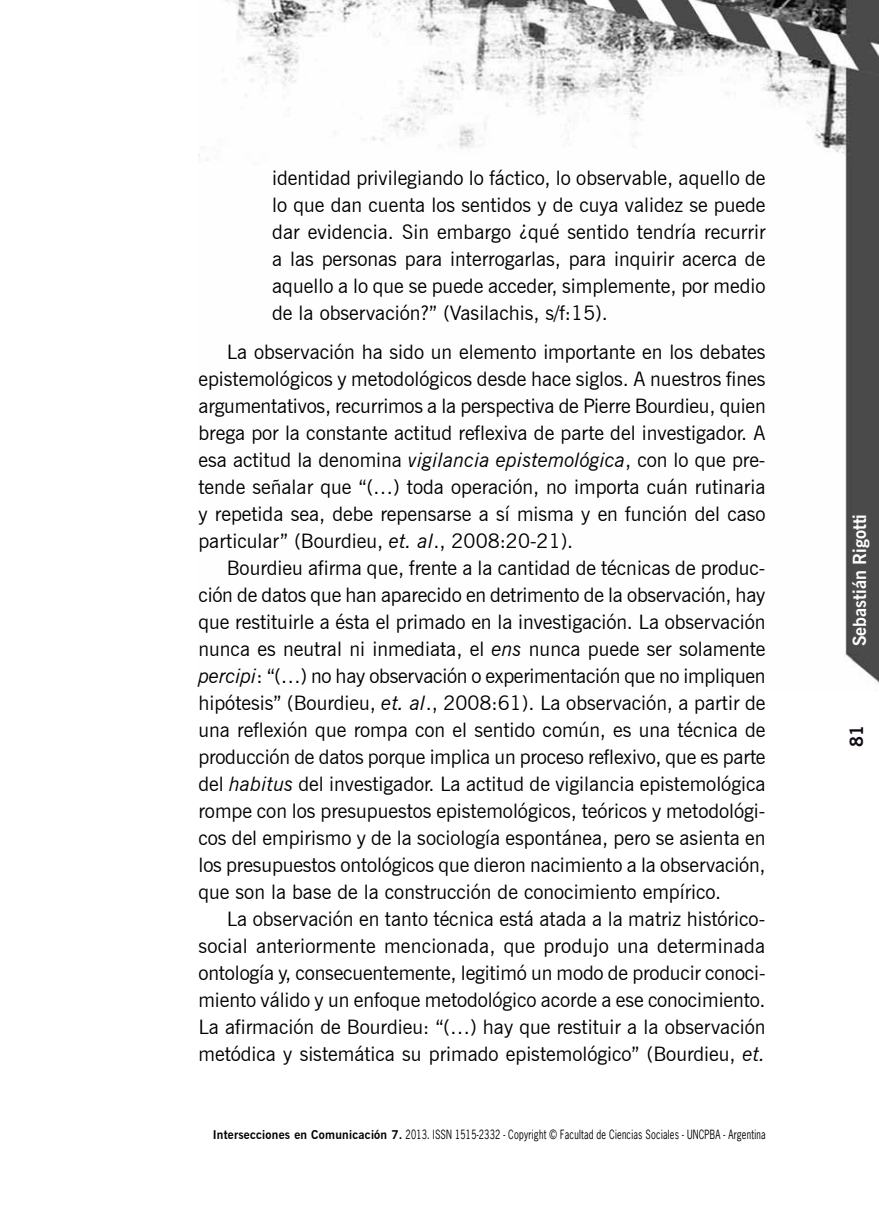
<style>
.page{position:relative;width:879px;height:1219px;background:#fff}
.page>*{position:absolute;margin:0;border:0;box-sizing:border-box;transform-origin:0 0}
.t1{font:20px/27px "News Gothic BT";color:#000;text-align:justify}
.t2{font:700 18px "News Gothic BT";color:#fff}
.t3{font:700 18px "News Gothic BT";color:#120b15}
.t4{font:12px "News Gothic Cn";letter-spacing:.02em;color:#000}
.s1{font-style:italic}
.s2{font-family:"News Gothic BT";font-weight:700}
</style>
<div class="page">
<img style="left:198px;top:0;width:681px;height:684px">
<p class="t1" style="left:272px;top:165px;width:495px">identidad privilegiando lo fáctico, lo observable, aquello de lo que dan cuenta los sentidos y de cuya validez se puede dar evidencia. Sin embargo ¿qué sentido tendría recurrir a las personas para interrogarlas, para inquirir acerca de aquello a lo que se puede acceder, simplemente, por medio de la observación?” (Vasilachis, s/f:15).</p>
<p class="t1" style="left:198px;top:338px;width:569px;text-indent:28px">La observación ha sido un elemento importante en los debates epistemológicos y metodológicos desde hace siglos. A nuestros fines argumentativos, recurrimos a la perspectiva de Pierre Bourdieu, quien brega por la constante actitud reflexiva de parte del investigador. A esa actitud la denomina <span class="s1">vigilancia epistemológica</span>, con lo que pre&shy;tende señalar que “(…) toda operación, no importa cuán rutinaria y repetida sea, debe repensarse a sí misma y en función del caso particular” (Bourdieu, <span class="s1">et. al</span>., 2008:20-21).</p>
<p class="t1" style="left:198px;top:554px;width:568px;text-indent:28px">Bourdieu afirma que, frente a la cantidad de técnicas de produc&shy;ción de datos que han aparecido en detrimento de la observación, hay que restituirle a ésta el primado en la investigación. La observación nunca es neutral ni inmediata, el <span class="s1">ens</span> nunca puede ser solamente <span class="s1">percipi</span>: “(…) no hay observación o experimentación que no impliquen hipótesis” (Bourdieu, <span class="s1">et. al</span>., 2008:61). La observación, a partir de una reflexión que rompa con el sentido común, es una técnica de producción de datos porque implica un proceso reflexivo, que es parte del <span class="s1">habitus</span> del investigador. La actitud de vigilancia epistemológica rompe con los presupuestos epistemológicos, teóricos y metodológi&shy;cos del empirismo y de la sociología espontánea, pero se asienta en los presupuestos ontológicos que dieron nacimiento a la observación, que son la base de la construcción de conocimiento empírico.</p>
<p class="t1" style="left:198px;top:905px;width:568px;text-indent:28px">La observación en tanto técnica está atada a la matriz histórico&shy;social anteriormente mencionada, que produjo una determinada ontología y, consecuentemente, legitimó un modo de producir conoci&shy;miento válido y un enfoque metodológico acorde a ese conocimiento.<br>La afirmación de Bourdieu: “(…) hay que restituir a la observación metódica y sistemática su primado epistemológico” (Bourdieu, <span class="s1">et.</span></p>
<p class="t4" style="left:213px;top:1126px;width:554px"><span class="s2">Intersecciones en Comunicación 7.</span> 2013. ISSN 1515-2332 - Copyright © Facultad de Ciencias Sociales - UNCPBA - Argentina</p>
<p class="t2" style="left:849px;top:646px;width:134px;rotate:-90deg">Sebastián Rigotti</p>
<p class="t3" style="left:846px;top:747px;width:24px;rotate:-90deg">81</p>
</div>
